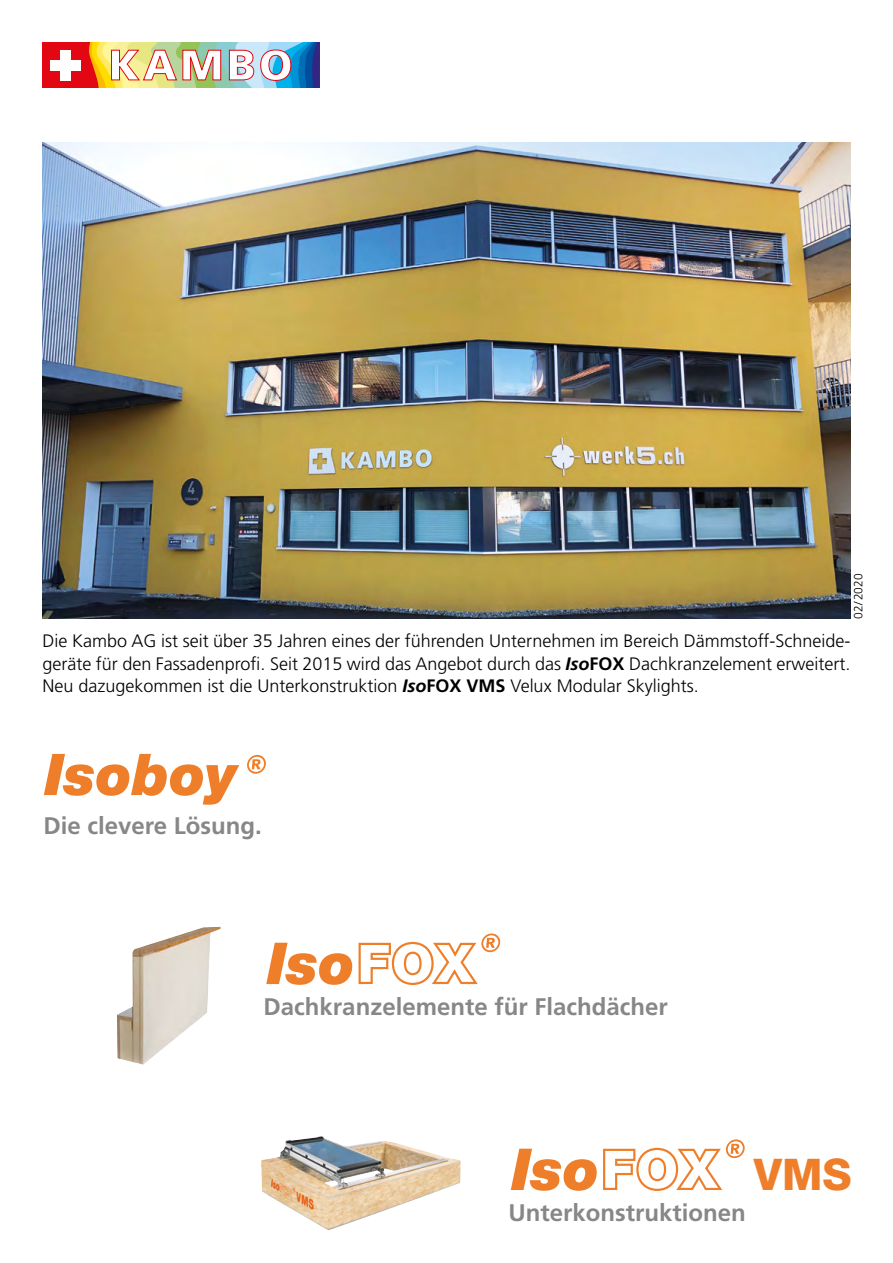
<style>
.page{position:relative;width:893px;height:1263px;background:#fff}
.page>*{position:absolute;margin:0;border:0;box-sizing:border-box;transform-origin:0 0}
.t1{font:800 43.65px "Helvetica Neue LT Std";color:#ee7e29}
.t2{font:700 24px "Frutiger LT Std";color:#878787}
.t3{font:300 18px/22.5px "Frutiger LT Std";color:#000;text-align:justify}
.t4{font:300 12px "Frutiger LT Std";color:#000}
.s1{font-weight:700;font-style:italic}
.s2{font-weight:700}
</style>
<div class="page">
<svg style="left:88px;top:42px;width:232px;height:46px"></svg>
<div style="left:43px;top:42px;width:45px;height:46px;background:#e30613"></div>
<div style="left:60px;top:50px;width:10px;height:30px;background:#fff"></div>
<div style="left:50px;top:60px;width:30px;height:10px;background:#fff"></div>
<svg style="left:247px;top:755px;width:19px;height:19px"></svg>
<svg style="left:44px;top:754px;width:195px;height:51px"></svg>
<svg style="left:511px;top:1139px;width:234px;height:52px"></svg>
<img style="left:261px;top:1136px;width:200px;height:94px">
<svg style="left:266px;top:933px;width:234px;height:52px"></svg>
<img style="left:117px;top:927px;width:102px;height:138px">
<img style="left:43px;top:142px;width:807px;height:477px">
<p class="t4" style="left:852px;top:619px;width:47px;rotate:-90deg">02/2020</p>
<p class="t3" style="left:43px;top:630px;width:809px">Die Kambo AG ist seit über 35 Jahren eines der führenden Unternehmen im Bereich Dämmstoff-Schneide&shy;geräte für den Fassadenprofi. Seit 2015 wird das Angebot durch das <span class="s1">Iso</span><span class="s2">FOX</span> Dachkranzelement erweitert.<br>Neu dazugekommen ist die Unterkonstruktion <span class="s1">Iso</span><span class="s2">FOX VMS</span> Velux Modular Skylights.</p>
<h2 class="t2" style="left:44px;top:812px;width:220px">Die clevere Lösung.</h2>
<h2 class="t2" style="left:264px;top:992px;width:406px">Dachkranzelemente für Flachdächer</h2>
<h2 class="t2" style="left:508px;top:1198px;width:239px">Unterkonstruktionen</h2>
<h1 class="t1" style="left:754px;top:1148px;width:99px">VMS</h1>
</div>
